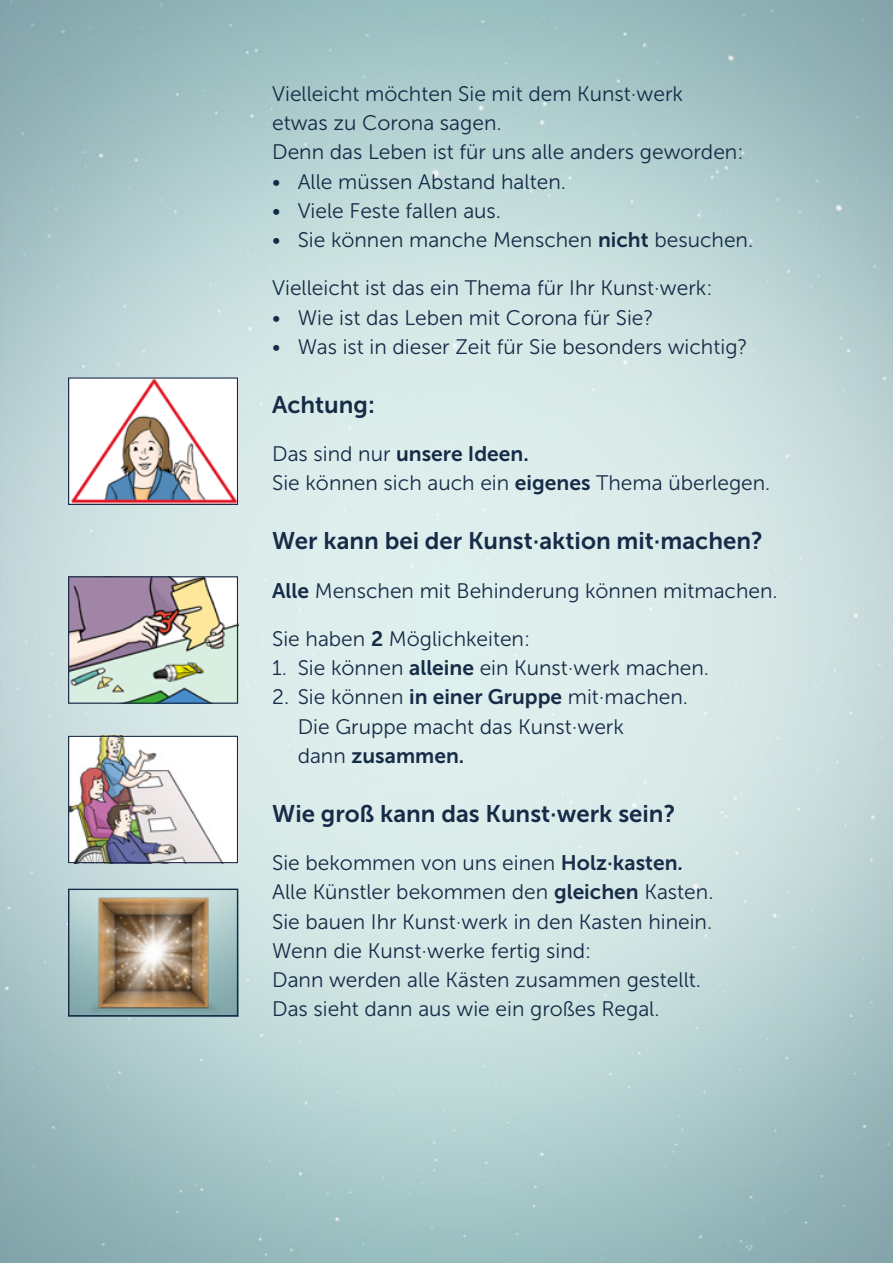
<style>
.page{position:relative;width:893px;height:1263px;background:#fff}
.page>*{position:absolute;margin:0;border:0;box-sizing:border-box;transform-origin:0 0}
.t1{font:24px "Museo Sans 700";color:#162b47}
.t2{font:21px/29.2px "Museo Sans 300";color:#162b47}
.t3{font:21px "Museo Sans 700";color:#162b47}
.s1{font-family:"Museo Sans 700"}
.s2{font-family:"Museo Sans 300"}
</style>
<div class="page">
<img style="left:0;top:0;width:893px;height:1263px">
<img style="left:70px;top:379px;width:166px;height:124px">
<div style="left:68px;top:377px;width:170px;height:128px;border:1px solid #162b47"></div>
<img style="left:70px;top:578px;width:166px;height:124px">
<div style="left:68px;top:576px;width:170px;height:128px;border:1px solid #162b47"></div>
<img style="left:70px;top:738px;width:166px;height:123px">
<div style="left:68px;top:736px;width:170px;height:127px;border:1px solid #162b47"></div>
<img style="left:70px;top:891px;width:166px;height:123px">
<div style="left:68px;top:889px;width:170px;height:127px;border:1px solid #162b47"></div>
<p class="t2" style="left:272px;top:79px;width:473px">Vielleicht möchten Sie mit dem Kunst·werk etwas zu Corona sagen.<br>Denn das Leben ist für uns alle anders geworden:</p>
<p class="t2" style="left:272px;top:167px;width:295px">• Alle müssen Abstand halten.</p>
<p class="t2" style="left:272px;top:196px;width:230px">• Viele Feste fallen aus.</p>
<p class="t2" style="left:272px;top:225px;width:483px">• Sie können manche Menschen <span class="s1">nicht</span> besuchen.</p>
<p class="t2" style="left:272px;top:274px;width:442px">Vielleicht ist das ein Thema für Ihr Kunst·werk:</p>
<p class="t2" style="left:272px;top:303px;width:383px">• Wie ist das Leben mit Corona für Sie?</p>
<p class="t2" style="left:272px;top:332px;width:477px">• Was ist in dieser Zeit für Sie besonders wichtig?</p>
<p class="t1" style="left:272px;top:391px;width:104px">Achtung:</p>
<p class="t3" style="left:272px;top:442px;width:255px"><span class="s2">Das sind nur</span> unsere Ideen.</p>
<p class="t2" style="left:272px;top:469px;width:500px">Sie können sich auch ein <span class="s1">eigenes</span> Thema überlegen.</p>
<p class="t1" style="left:272px;top:527px;width:492px">Wer kann bei der Kunst·aktion mit·machen?</p>
<p class="t2" style="left:272px;top:576px;width:507px"><span class="s1">Alle</span> Menschen mit Behinderung können mitmachen.</p>
<p class="t2" style="left:272px;top:624px;width:260px">Sie haben <span class="s1">2</span> Möglichkeiten:</p>
<p class="t2" style="left:272px;top:653px;width:438px">1. Sie können <span class="s1">alleine</span> ein Kunst·werk machen.</p>
<p class="t2" style="left:298px;top:683px;width:392px;text-indent:-26px">2. Sie können <span class="s1">in einer Gruppe</span> mit·machen.<br>Die Gruppe macht das Kunst·werk</p>
<p class="t3" style="left:298px;top:744px;width:165px"><span class="s2">dann</span> zusammen.</p>
<p class="t1" style="left:272px;top:800px;width:405px">Wie groß kann das Kunst·werk sein?</p>
<p class="t2" style="left:272px;top:848px;width:443px">Sie bekommen von uns einen <span class="s1">Holz·kasten.<br></span>Alle Künstler bekommen den <span class="s1">gleichen</span> Kasten.<br>Sie bauen Ihr Kunst·werk in den Kasten hinein.<br>Wenn die Kunst·werke fertig sind:<br>Dann werden alle Kästen zusammen gestellt.<br>Das sieht dann aus wie ein großes Regal.</p>
</div>
